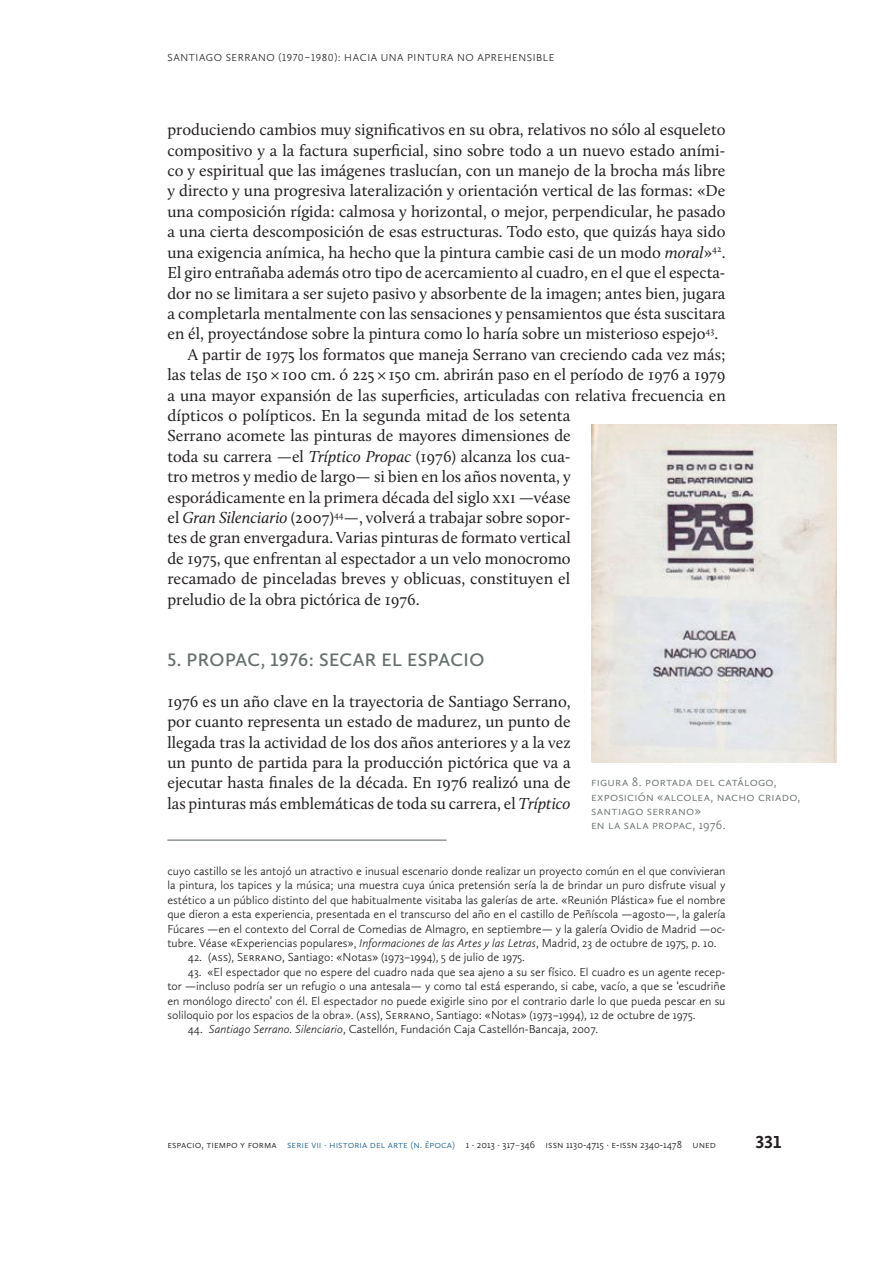
<style>
.page{position:relative;width:893px;height:1263px;background:#fff}
.page>*{position:absolute;margin:0;border:0;box-sizing:border-box;transform-origin:0 0}
.t1{font:600 18.75px "Calluna Sans";letter-spacing:.025em;color:#67706e}
.t2{font:700 18px "Calluna Sans";color:#231f20}
.t3{font:16.5px/20.4px "Calluna";color:#231f20;text-align:justify}
.t4{font:300 12.75px/14.2px "Calluna Sans";letter-spacing:.02em;color:#67706e}
.t5{font:300 12px/14.4px "Calluna Sans";color:#231f20;text-align:justify}
.t6{font:300 10.5px "Calluna Sans";color:#231f20}
.t7{font:300 10.5px "Calluna Sans";letter-spacing:.055em;color:#231f20}
.t8{font:300 10.5px "Calluna Sans";color:#286790}
.s1{font-style:italic}
.s2{color:#286790}
.s3{font-weight:400;color:#67706e}
</style>
<div class="page">
<hr style="left:167px;top:839px;width:279px;height:2px;background:#67706e">
<img style="left:591px;top:425px;width:245px;height:338px">
<p class="t7" style="left:167px;top:52px;width:388px">SANTIAGO SERRANO (1970–1980): HACIA UNA PINTURA NO APREHENSIBLE</p>
<p class="t3" style="left:167px;top:119px;width:560px">produciendo cambios muy significativos en su obra, relativos no sólo al esqueleto</p>
<p class="t3" style="left:167px;top:140px;width:560px">compositivo y a la factura superficial, sino sobre todo a un nuevo estado aními-</p>
<p class="t3" style="left:167px;top:160px;width:559px">co y espiritual que las imágenes traslucían, con un manejo de la brocha más libre</p>
<p class="t3" style="left:167px;top:181px;width:560px">y directo y una progresiva lateralización y orientación vertical de las formas: «De</p>
<p class="t3" style="left:167px;top:201px;width:560px">una composición rígida: calmosa y horizontal, o mejor, perpendicular, he pasado</p>
<p class="t3" style="left:167px;top:221px;width:560px">a una cierta descomposición de esas estructuras. Todo esto, que quizás haya sido</p>
<p class="t3" style="left:167px;top:242px;width:560px">una exigencia anímica, ha hecho que la pintura cambie casi de un modo <span class="s1">moral</span>»<sup>42</sup>.</p>
<p class="t3" style="left:167px;top:262px;width:560px">El giro entrañaba además otro tipo de acercamiento al cuadro, en el que el especta-</p>
<p class="t3" style="left:167px;top:283px;width:560px">dor no se limitara a ser sujeto pasivo y absorbente de la imagen; antes bien, jugara</p>
<p class="t3" style="left:167px;top:303px;width:560px">a completarla mentalmente con las sensaciones y pensamientos que ésta suscitara</p>
<p class="t3" style="left:167px;top:323px;width:552px">en él, proyectándose sobre la pintura como lo haría sobre un misterioso espejo<sup>43</sup>.</p>
<p class="t3" style="left:188px;top:344px;width:539px">A partir de 1975 los formatos que maneja Serrano van creciendo cada vez más;</p>
<p class="t3" style="left:167px;top:364px;width:560px">las telas de 150 × 100 cm. ó 225 × 150 cm. abrirán paso en el período de 1976 a 1979</p>
<p class="t3" style="left:167px;top:385px;width:560px">a una mayor expansión de las superficies, articuladas con relativa frecuencia en</p>
<p class="t3" style="left:167px;top:405px;width:405px">dípticos o polípticos. En la segunda mitad de los setenta</p>
<p class="t3" style="left:167px;top:425px;width:405px">Serrano acomete las pinturas de mayores dimensiones de</p>
<p class="t3" style="left:167px;top:446px;width:405px">toda su carrera —el <span class="s1">Tríptico Propac</span> (1976) alcanza los cua-</p>
<p class="t3" style="left:167px;top:466px;width:405px">tro metros y medio de largo— si bien en los años noventa, y</p>
<p class="t3" style="left:167px;top:487px;width:405px">esporádicamente en la primera década del siglo XXI —véase</p>
<p class="t3" style="left:167px;top:507px;width:405px">el <span class="s1">Gran Silenciario</span> (2007)<sup>44</sup>—, volverá a trabajar sobre sopor-</p>
<p class="t3" style="left:167px;top:528px;width:405px">tes de gran envergadura. Varias pinturas de formato vertical</p>
<p class="t3" style="left:167px;top:548px;width:405px">de 1975, que enfrentan al espectador a un velo monocromo</p>
<p class="t3" style="left:167px;top:568px;width:404px">recamado de pinceladas breves y oblicuas, constituyen el</p>
<p class="t3" style="left:167px;top:589px;width:254px">preludio de la obra pictórica de 1976.</p>
<p class="t1" style="left:167px;top:648px;width:318px">5. PROPAC, 1976: SECAR EL ESPACIO</p>
<p class="t3" style="left:167px;top:691px;width:405px">1976 es un año clave en la trayectoria de Santiago Serrano, por cuanto representa un estado de madurez, un punto de llegada tras la actividad de los dos años anteriores y a la vez un punto de partida para la producción pictórica que va a ejecutar hasta finales de la década. En 1976 realizó una de las pinturas más emblemáticas de toda su carrera, el <span class="s1">Tríptico</span></p>
<p class="t4" style="left:591px;top:775px;width:24px">Figura</p>
<p class="t4" style="left:632px;top:775px;width:28px">8. Porta</p>
<p class="t4" style="left:679px;top:775px;width:99px">da del catálogo,</p>
<p class="t4" style="left:591px;top:789px;width:19px">exposici</p>
<p class="t4" style="left:591px;top:789px;width:211px;text-indent:47px">ón «Alcolea, Nacho Criado,<br>Santiago Serra</p>
<p class="t4" style="left:678px;top:803px;width:24px">no»</p>
<p class="t4" style="left:591px;top:818px;width:75px">en la sala Propac</p>
<p class="t4" style="left:693px;top:818px;width:35px">, 1976.</p>
<p class="t5" style="left:167px;top:863px;width:560px">cuyo castillo se les antojó un atractivo e inusual escenario donde realizar un proyecto común en el que convivieran la pintura, los tapices y la música; una muestra cuya única pretensión sería la de brindar un puro disfrute visual y estético a un público distinto del que habitualmente visitaba las galerías de arte. «Reunión Plástica» fue el nombre que dieron a esta experiencia, presentada en el transcurso del año en el castillo de Peñíscola —agosto—, la galería Fúcares —en el contexto del Corral de Comedias de Almagro, en septiembre— y la galería Ovidio de Madrid —oc&shy;tubre. Véase «Experiencias populares», <span class="s1">Informaciones de las Artes y las Letras</span>, Madrid, 23 de octubre de 1975, p. 10.</p>
<p class="t5" style="left:188px;top:950px;width:63px">42. (ASS), Serra</p>
<p class="t5" style="left:267px;top:950px;width:260px">no, Santiago: «Notas» (1973–1994), 5 de julio de 1975.</p>
<p class="t5" style="left:167px;top:964px;width:560px;text-indent:20px">43. «El espectador que no espere del cuadro nada que sea ajeno a su ser físico. El cuadro es un agente recep&shy;tor —incluso podría ser un refugio o una antesala— y como tal está esperando, si cabe, vacío, a que se ‘escudriñe en monólogo directo’ con él. El espectador no puede exigirle sino por el contrario darle lo que pueda pescar en su soliloquio por los espacios de la obra». (ASS), Serra</p>
<p class="t5" style="left:415px;top:1007px;width:282px">no, Santiago: «Notas» (1973–1994), 12 de octubre de 1975.</p>
<p class="t5" style="left:188px;top:1022px;width:412px">44. <span class="s1">Santiago Serrano. Silenciario</span>, Castellón, Fundación Caja Castellón-Bancaja, 2007.</p>
<p class="t6" style="left:167px;top:1138px;width:130px">ESPACIO, TIEMPO Y FORMA <span class="s2">Serie</span></p>
<p class="t8" style="left:311px;top:1138px;width:30px">VII · historia</p>
<p class="t8" style="left:370px;top:1138px;width:24px">del arte</p>
<p class="t8" style="left:410px;top:1138px;width:26px">(n. época</p>
<p class="t6" style="left:452px;top:1138px;width:264px"><span class="s2">)</span> 1 · 2013 · 317<span class="s3">–</span>346 ISSN 1130-4715 · e-iss n 2340-1478 UN ED</p>
<p class="t2" style="left:755px;top:1131px;width:27px">331</p>
</div>
